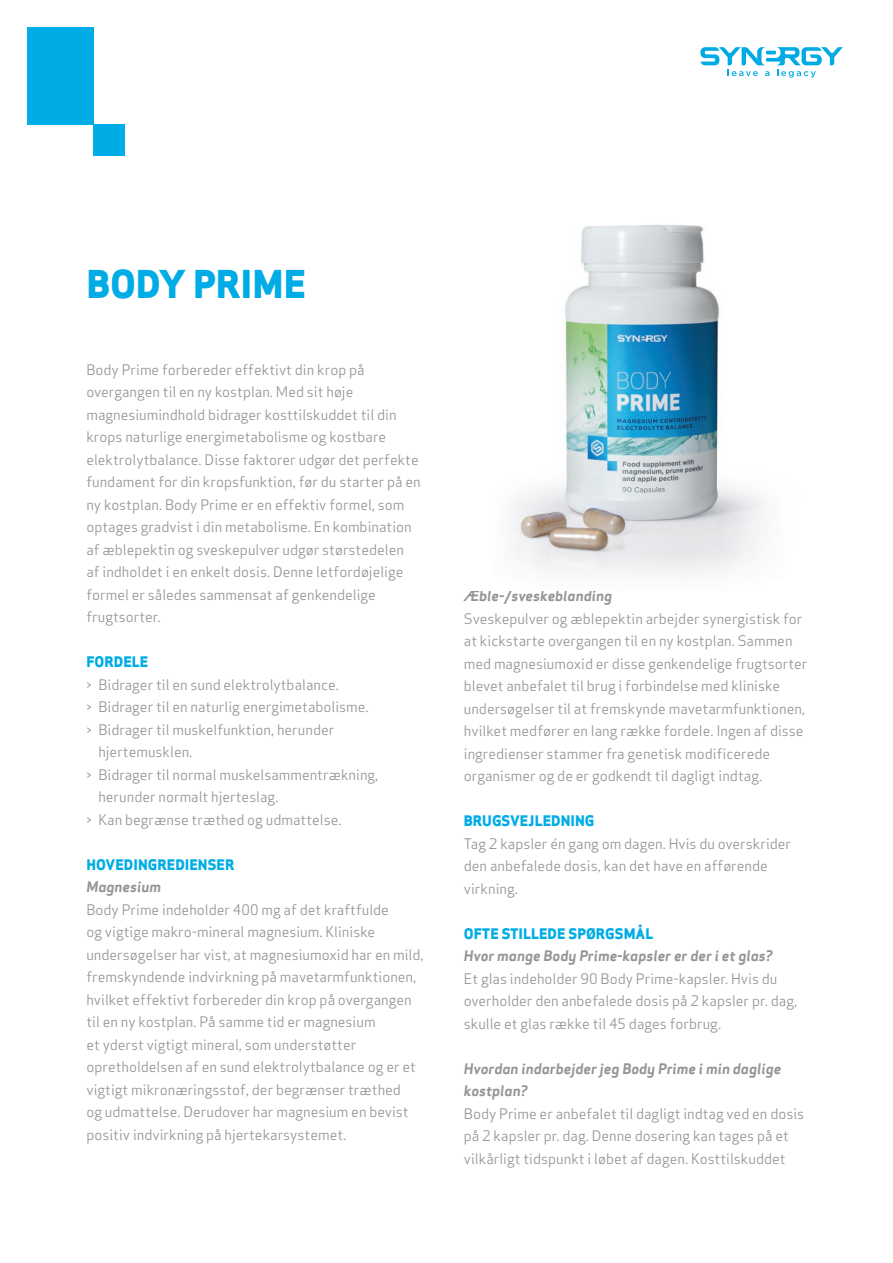
<style>
.page{position:relative;width:893px;height:1263px;background:#fff}
.page>*{position:absolute;margin:0;border:0;box-sizing:border-box;transform-origin:0 0}
.t1{font:800 37.5px "Apex Sans";color:#00ace5}
.t2{font:14.25px/22.5px "Apex Sans";color:#939598}
.t3{font:italic 700 14.25px/22.5px "Apex Sans";color:#939598}
.t4{font:800 14.25px "Apex Sans";color:#00ace5}
</style>
<div class="page">
<svg style="left:700px;top:47px;width:143px;height:31px"></svg>
<div style="left:27px;top:27px;width:67px;height:98px;background:#00ace5"></div>
<div style="left:94px;top:125px;width:31px;height:31px;background:#00ace5"></div>
<img style="left:513px;top:225px;width:250px;height:349px">
<svg style="left:629px;top:263px;width:6px;height:3px"></svg>
<h1 class="t1" style="left:86px;top:260px;width:221px">BODY PRIME</h1>
<p class="t2" style="left:86px;top:357px;width:336px">Body Prime forbereder effektivt din krop på overgangen til en ny kostplan. Med sit høje magnesiumindhold bidrager kosttilskuddet til din krops naturlige energimetabolisme og kostbare elektrolytbalance. Disse faktorer udgør det perfekte fundament for din kropsfunktion, før du starter på en ny kostplan. Body Prime er en effektiv formel, som optages gradvist i din metabolisme. En kombination af æblepektin og sveskepulver udgør størstedelen<br>af indholdet i en enkelt dosis. Denne letfordøjelige formel er således sammensat af genkendelige frugtsorter.</p>
<p class="t4" style="left:86px;top:653px;width:64px">FORDELE</p>
<p class="t2" style="left:86px;top:672px;width:254px">&gt; Bidrager til en sund elektrolytbalance.</p>
<p class="t2" style="left:86px;top:694px;width:284px">&gt; Bidrager til en naturlig energimetabolisme.</p>
<p class="t2" style="left:86px;top:717px;width:249px">&gt; Bidrager til muskelfunktion, herunder</p>
<p class="t2" style="left:98px;top:739px;width:95px">hjertemusklen.</p>
<p class="t2" style="left:86px;top:762px;width:293px">&gt; Bidrager til normal muskelsammentrækning,</p>
<p class="t2" style="left:98px;top:784px;width:182px">herunder normalt hjerteslag.</p>
<p class="t2" style="left:86px;top:807px;width:257px">&gt; Kan begrænse træthed og udmattelse.</p>
<p class="t4" style="left:86px;top:855px;width:150px">HOVEDINGREDIENSER</p>
<p class="t3" style="left:86px;top:876px;width:76px">Magnesium</p>
<p class="t2" style="left:86px;top:897px;width:339px">Body Prime indeholder 400 mg af det kraftfulde<br>og vigtige makro-mineral magnesium. Kliniske undersøgelser har vist, at magnesiumoxid har en mild, fremskyndende indvirkning på mavetarmfunktionen, hvilket effektivt forbereder din krop på overgangen til en ny kostplan. På samme tid er magnesium<br>et yderst vigtigt mineral, som understøtter opretholdelsen af en sund elektrolytbalance og er et vigtigt mikronæringsstof, der begrænser træthed<br>og udmattelse. Derudover har magnesium en bevist positiv indvirkning på hjertekarsystemet.</p>
<p class="t3" style="left:464px;top:584px;width:150px">Æble-/sveskeblanding</p>
<p class="t2" style="left:464px;top:606px;width:345px">Sveskepulver og æblepektin arbejder synergistisk for at kickstarte overgangen til en ny kostplan. Sammen med magnesiumoxid er disse genkendelige frugtsorter blevet anbefalet til brug i forbindelse med kliniske undersøgelser til at fremskynde mavetarmfunktionen, hvilket medfører en lang række fordele. Ingen af disse ingredienser stammer fra genetisk modificerede organismer og de er godkendt til dagligt indtag.</p>
<p class="t4" style="left:464px;top:812px;width:132px">BRUGSVEJLEDNING</p>
<p class="t2" style="left:464px;top:831px;width:329px">Tag 2 kapsler én gang om dagen. Hvis du overskrider den anbefalede dosis, kan det have en afførende virkning.</p>
<p class="t4" style="left:464px;top:924px;width:191px">OFTE STILLEDE SPØRGSMÅL</p>
<p class="t3" style="left:464px;top:944px;width:311px">Hvor mange Body Prime-kapsler er der i et glas?</p>
<p class="t2" style="left:464px;top:966px;width:335px">Et glas indeholder 90 Body Prime-kapsler. Hvis du overholder den anbefalede dosis på 2 kapsler pr. dag, skulle et glas række til 45 dages forbrug.</p>
<p class="t3" style="left:464px;top:1057px;width:319px">Hvordan indarbejder jeg Body Prime i min daglige kostplan?</p>
<p class="t2" style="left:464px;top:1101px;width:342px">Body Prime er anbefalet til dagligt indtag ved en dosis på 2 kapsler pr. dag. Denne dosering kan tages på et vilkårligt tidspunkt i løbet af dagen. Kosttilskuddet</p>
</div>
